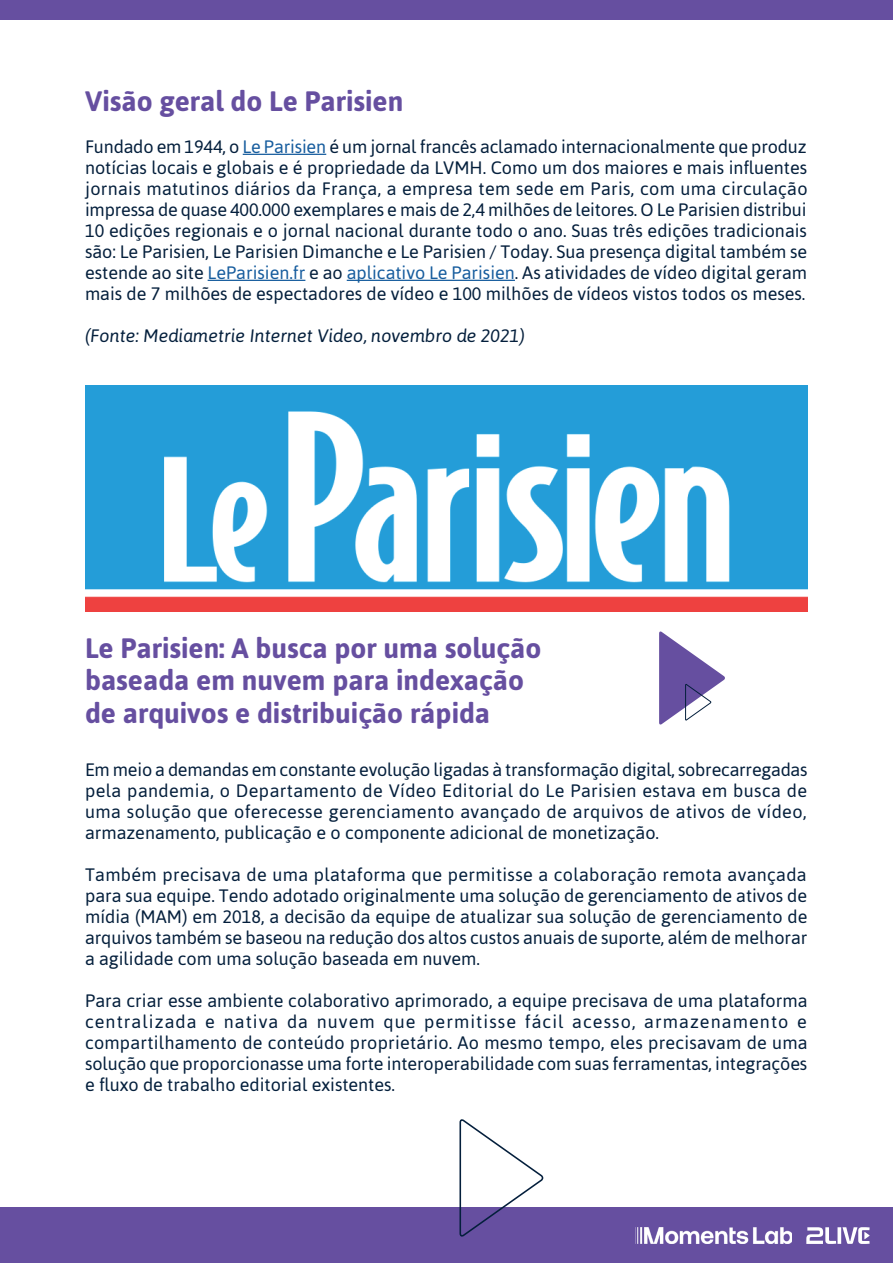
<style>
.page{position:relative;width:893px;height:1263px;background:#fff}
.page>*{position:absolute;margin:0;border:0;box-sizing:border-box;transform-origin:0 0}
.t1{font:700 28.05px/32.4px "Asap";color:#664fa0}
.t2{font:18px/21px "Asap";color:#041f3c;text-align:justify}
.t3{font:italic 18px "Asap";color:#041f3c}
.s1{color:#175d9e}
</style>
<div class="page">
<div style="left:0;top:1208px;width:893px;height:55px;background:#664fa0"></div>
<div style="left:0;top:0;width:893px;height:19px;background:#664fa0"></div>
<img style="left:635px;top:1228px;width:157px;height:15px">
<svg style="left:806px;top:1227px;width:64px;height:17px"></svg>
<hr style="left:243px;top:154px;width:83px;height:1px;background:#175d9e">
<hr style="left:208px;top:280px;width:97px;height:1px;background:#175d9e">
<hr style="left:347px;top:280px;width:168px;height:1px;background:#175d9e">
<img style="left:86px;top:386px;width:721px;height:225px">
<svg style="left:659px;top:631px;width:66px;height:94px"></svg>
<svg style="left:459px;top:1119px;width:86px;height:117px"></svg>
<h1 class="t1" style="left:85px;top:85px;width:320px">Visão geral do Le Parisien</h1>
<p class="t2" style="left:85px;top:136px;width:724px">Fundado em 1944, o <span class="s1">Le Parisien</span> é um jornal francês aclamado internacionalmente que produz notícias locais e globais e é propriedade da LVMH. Como um dos maiores e mais influentes jornais matutinos diários da França, a empresa tem sede em Paris, com uma circulação impressa de quase 400.000 exemplares e mais de 2,4 milhões de leitores. O Le Parisien distribui 10 edições regionais e o jornal nacional durante todo o ano. Suas três edições tradicionais são: Le Parisien, Le Parisien Dimanche e Le Parisien / Today. Sua presença digital também se estende ao site <span class="s1">LeParisien.fr</span> e ao <span class="s1">aplicativo Le Parisien</span>. As atividades de vídeo digital geram mais de 7 milhões de espectadores de vídeo e 100 milhões de vídeos vistos todos os meses.</p>
<p class="t3" style="left:85px;top:326px;width:441px">(Fonte: Mediametrie Internet Video, novembro de 2021)</p>
<h1 class="t1" style="left:85px;top:631px;width:458px">Le Parisien: A busca por uma solução baseada em nuvem para indexação de arquivos e distribuição rápida</h1>
<p class="t2" style="left:85px;top:759px;width:724px">Em meio a demandas em constante evolução ligadas à transformação digital, sobrecarregadas pela pandemia, o Departamento de Vídeo Editorial do Le Parisien estava em busca de uma solução que oferecesse gerenciamento avançado de arquivos de ativos de vídeo, armazenamento, publicação e o componente adicional de monetização.</p>
<p class="t2" style="left:85px;top:864px;width:724px">Também precisava de uma plataforma que permitisse a colaboração remota avançada para sua equipe. Tendo adotado originalmente uma solução de gerenciamento de ativos de mídia (MAM) em 2018, a decisão da equipe de atualizar sua solução de gerenciamento de arquivos também se baseou na redução dos altos custos anuais de suporte, além de melhorar a agilidade com uma solução baseada em nuvem.</p>
<p class="t2" style="left:85px;top:990px;width:724px">Para criar esse ambiente colaborativo aprimorado, a equipe precisava de uma plataforma centralizada e nativa da nuvem que permitisse fácil acesso, armazenamento e compartilhamento de conteúdo proprietário. Ao mesmo tempo, eles precisavam de uma solução que proporcionasse uma forte interoperabilidade com suas ferramentas, integrações e fluxo de trabalho editorial existentes.</p>
</div>
